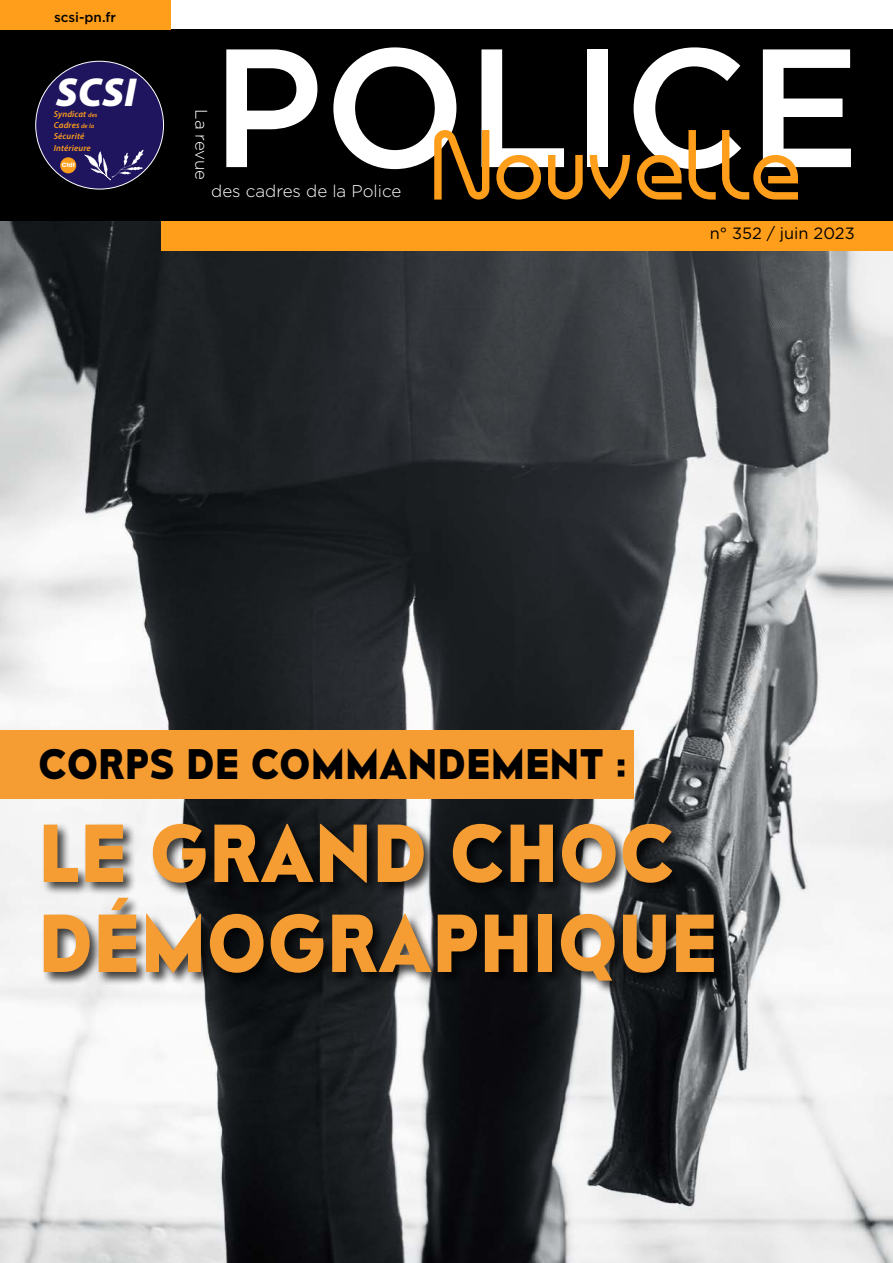
<style>
.page{position:relative;width:893px;height:1263px;background:#fff}
.page>*{position:absolute;margin:0;border:0;box-sizing:border-box;transform-origin:0 0}
.t1{font:101.55px "Masiode";color:#ff9e1a}
.t2{font:700 75px/90px "Mesmerize Rg";color:#f59c33}
.t3{font:italic 900 40.65px "Myriad Pro";color:#fff}
.t4{font:700 39px "Mesmerize Rg";color:#000}
.t5{font:300 16.95px "Gotham";color:#fff}
.t6{font:16.35px "Gotham";color:#000}
.t7{font:500 13.5px "Gotham";color:#000}
.t8{font:italic 600 8.85px/11.4px "Myriad Pro";letter-spacing:.015em;color:#ff9e1a}
.t9{font:700 6px "Avant Garde";color:#fff}
.s1{font-size:6.45px}
</style>
<div class="page">
<img style="left:0;top:221px;width:893px;height:1042px">
<div style="left:0;top:29px;width:893px;height:192px;background:#000"></div>
<svg style="left:226px;top:49px;width:91px;height:118px"></svg>
<svg style="left:333px;top:47px;width:123px;height:122px"></svg>
<svg style="left:481px;top:49px;width:83px;height:118px"></svg>
<div style="left:587px;top:49px;width:20px;height:118px;background:#fff"></div>
<svg style="left:634px;top:47px;width:107px;height:122px"></svg>
<svg style="left:763px;top:49px;width:88px;height:118px"></svg>
<div style="left:162px;top:221px;width:731px;height:29px;background:#ff9e1a"></div>
<div style="left:0;top:0;width:170px;height:29px;background:#ff9e1a"></div>
<div style="left:36px;top:61px;width:128px;height:128px;background:#1f155f;border-radius:50%"></div>
<svg style="left:84px;top:149px;width:60px;height:31px"></svg>
<div style="left:60px;top:157px;width:16px;height:16px;background:#ff9e1a;border-radius:50%"></div>
<div style="left:0;top:730px;width:634px;height:68px;background:#f59c33"></div>
<div style="left:41px;top:822px;width:687px;height:173px;background:#000;opacity:.75"></div>
<h3 class="t7" style="left:54px;top:9px;width:64px">scsi-pn.fr</h3>
<h3 class="t3" style="left:56px;top:70px;width:82px">SCSI</h3>
<p class="t8" style="left:54px;top:109px;width:45px">Syndicat <span class="s1">des</span></p>
<p class="t8" style="left:54px;top:131px;width:38px">Sécurité<br>Intérieure</p>
<p class="t8" style="left:54px;top:120px;width:42px">Cadres <span class="s1">de la</span></p>
<p class="t9" style="left:62px;top:161px;width:15px">Cfdt</p>
<h3 class="t5" style="left:211px;top:109px;width:73px;rotate:90deg">La revue</h3>
<h3 class="t5" style="left:211px;top:181px;width:192px">des cadres de la Police</h3>
<h1 class="t1" style="left:430px;top:115px;width:374px">Nouvelle</h1>
<h3 class="t6" style="left:710px;top:224px;width:146px">n° 352 / juin 2023</h3>
<h3 class="t4" style="left:38px;top:740px;width:590px">CORPS DE COMMANDEMENT :</h3>
<h2 class="t2" style="left:38px;top:807px;width:681px">LE GRAND CHOC<br>DÉMOGRAPHIQUE</h2>
</div>
